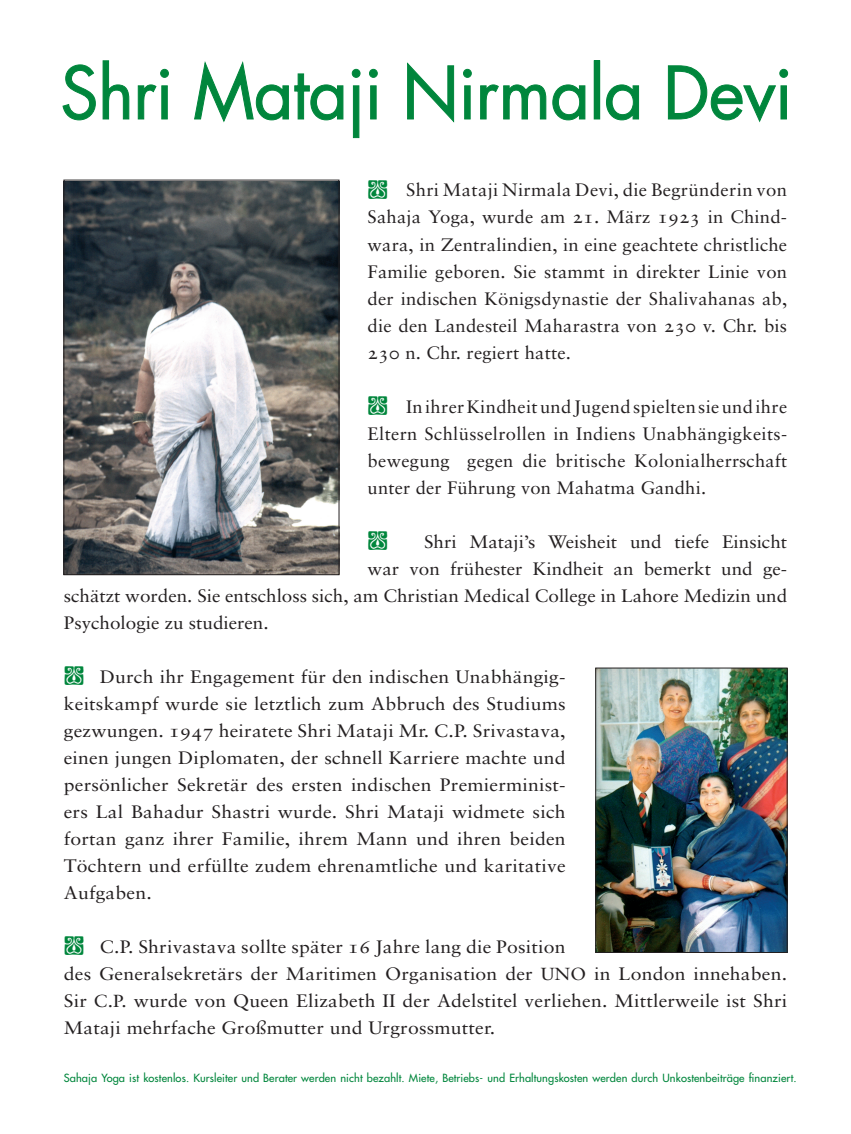
<style>
.page{position:relative;width:851px;height:1134px;background:#fff}
.page>*{position:absolute;margin:0;border:0;box-sizing:border-box;transform-origin:0 0}
.t1{font:70.5px "Futura";letter-spacing:-.01em;color:#00863c}
.t2{font:18px/27px "Sabon";letter-spacing:.01em;color:#231f20;text-align:justify;scale:1.08 1}
.t3{font:18px/27px "Sabon";letter-spacing:.01em;color:#231f20;text-align:justify}
.t4{font:18px "Sabon";letter-spacing:.01em;color:#231f20;scale:1.05 1}
.t5{font:11px "Futura";letter-spacing:.01em;color:#00863c}
.s1{font-family:"Sabon Roman SC";font-size:18.5px}
.s2{font-family:"Sabon Roman SC";font-size:17.5px}
.s3{font-size:17.5px}
</style>
<div class="page">
<svg style="left:62px;top:64px;width:34px;height:57px"></svg>
<svg style="left:102px;top:60px;width:28px;height:60px"></svg>
<svg style="left:137px;top:68px;width:32px;height:52px"></svg>
<svg style="left:194px;top:61px;width:150px;height:62px"></svg>
<svg style="left:351px;top:68px;width:10px;height:71px"></svg>
<svg style="left:369px;top:68px;width:9px;height:52px"></svg>
<svg style="left:407px;top:62px;width:47px;height:61px"></svg>
<svg style="left:463px;top:68px;width:9px;height:52px"></svg>
<svg style="left:480px;top:84px;width:105px;height:37px"></svg>
<div style="left:593px;top:60px;width:7px;height:59px;border:1px solid #00863c"></div>
<svg style="left:606px;top:84px;width:33px;height:37px"></svg>
<svg style="left:667px;top:65px;width:121px;height:58px"></svg>
<img style="left:66px;top:182px;width:271px;height:391px">
<div style="left:64px;top:180px;width:275px;height:395px;border:1px solid #231f20"></div>
<img style="left:597px;top:670px;width:188px;height:281px">
<div style="left:595px;top:668px;width:192px;height:285px;border:1px solid #231f20"></div>
<h1 class="t1" style="left:60px;top:45px;width:733px">Shri Mataji Nirmala Devi</h1>
<p class="t3" style="left:367px;top:177px;width:421px;text-indent:38px">Shri Mataji Nirmala Devi, die Begründerin von Sahaja Yoga, wurde am <span class="s1">21.</span> März <span class="s1">1923</span> in Chind&shy;wara, in Zentralindien, in eine geachtete christliche Familie geboren. Sie stammt in direkter Linie von der indischen Königsdynastie der Shalivahanas ab, die den Landesteil Maharastra von <span class="s1">230</span> v. Chr. bis <span class="s1">230</span> n. Chr. regiert hatte.</p>
<p class="t3" style="left:367px;top:393px;width:421px;text-indent:38px">In ihrer Kindheit und Jugend spielten sie und ihre Eltern Schlüsselrollen in Indiens Unabhängigkeits&shy;bewegung gegen die britische Kolonialherrschaft unter der Führung von Mahatma Gandhi.</p>
<p class="t4" style="left:424px;top:530px;width:347px">Shri Mataji’s Weisheit und tiefe Einsicht</p>
<p class="t4" style="left:367px;top:557px;width:401px">war von frühester Kindheit an bemerkt und ge-</p>
<p class="t4" style="left:64px;top:584px;width:690px">schätzt worden. Sie entschloss sich, am Christian Medical College in Lahore Medizin und</p>
<p class="t4" style="left:64px;top:611px;width:197px">Psychologie zu studieren.</p>
<p class="t2" style="left:64px;top:663px;width:466px;text-indent:36px">Durch ihr Engagement für den indischen Unabhängig&shy;keitskampf wurde sie letztlich zum Abbruch des Studiums gezwungen. <span class="s1">1947</span> heiratete Shri Mataji Mr. C.P. Srivastava, einen jungen Diplomaten, der schnell Karriere machte und persönlicher Sekretär des ersten indischen Premierminist&shy;ers Lal Bahadur Shastri wurde. Shri Mataji widmete sich fortan ganz ihrer Familie, ihrem Mann und ihren beiden Töchtern und erfüllte zudem ehrenamtliche und karitative Aufgaben.</p>
<p class="t2" style="left:64px;top:933px;width:671px;text-align:left;text-indent:36px">C.P. Shrivastava sollte später <span class="s1">16</span> Jahre lang die Position<br>des Generalsekretärs der Maritimen Organisation der <span class="s2">UNO</span> in London innehaben.<br>Sir <span class="s3">C.P.</span> wurde von Queen Elizabeth II der Adelstitel verliehen. Mittlerweile ist Shri Mataji mehrfache Großmutter und Urgrossmutter.</p>
<p class="t5" style="left:64px;top:1070px;width:734px">Sahaja Yoga ist kostenlos. Kursleiter und Berater werden nicht bezahlt. Miete, Betriebs- und Erhaltungskosten werden durch Unkostenbeiträge finanziert.</p>
</div>
